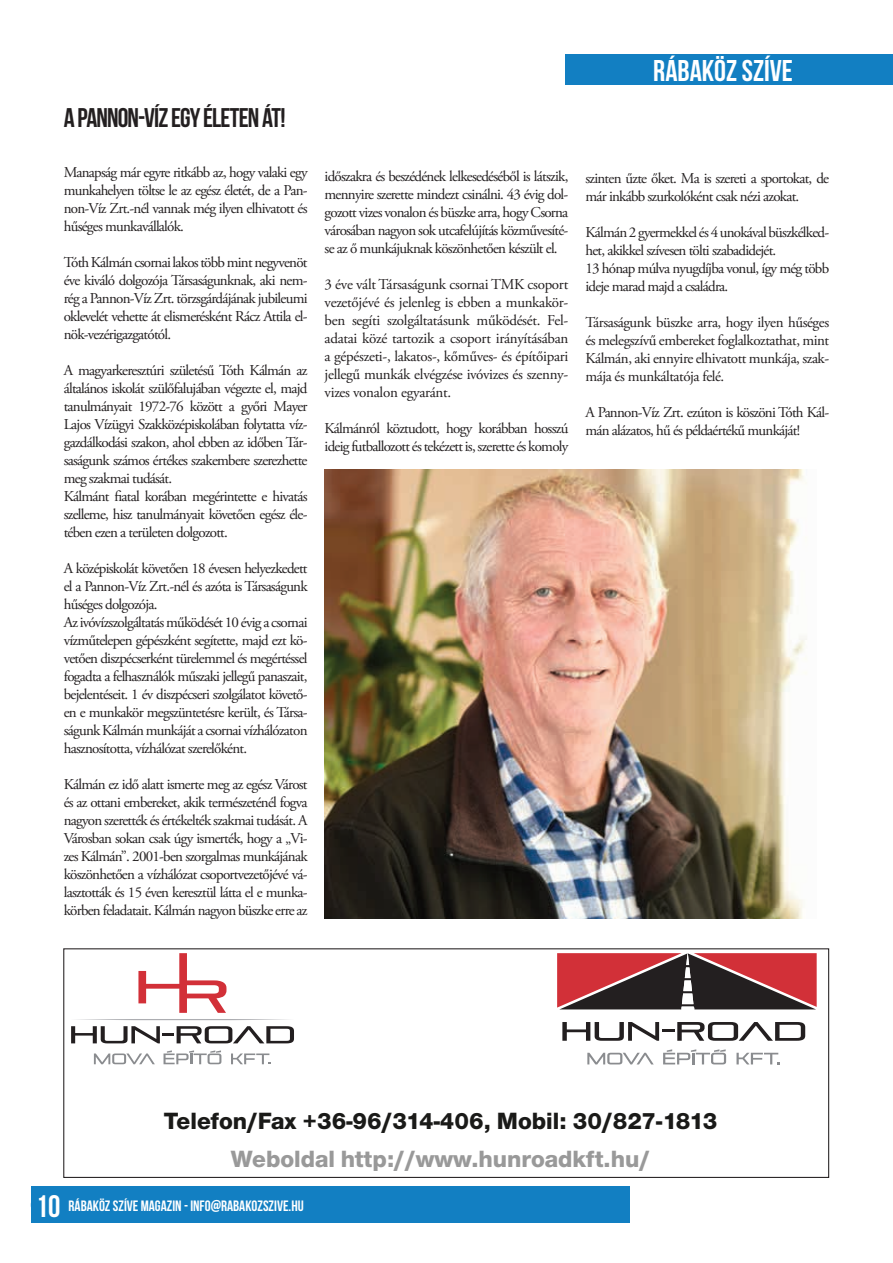
<style>
.page{position:relative;width:893px;height:1263px;background:#fff}
.page>*{position:absolute;margin:0;border:0;box-sizing:border-box;transform-origin:0 0}
.t1{font:31.05px "Bebas Neue";color:#fff}
.t2{font:30px "Bebas Neue";color:#fff}
.t3{font:27px "Bebas Neue";letter-spacing:-.035em;color:#231f20}
.t4{font:24.45px "Nimbus San Nov TOT Hea";color:#1a1a18}
.t5{font:24.45px "Nimbus San Nov TOT Hea";color:#999}
.t6{font:15px/18px "Adobe Garamond Pro";letter-spacing:-.05em;color:#231f20;text-align:justify}
.t7{font:15px "Bebas Neue";color:#fff}
</style>
<div class="page">
<div style="left:31px;top:1187px;width:598px;height:36px;background:#127fc2"></div>
<div style="left:565px;top:54px;width:328px;height:31px;background:#127fc2"></div>
<svg style="left:587px;top:1053px;width:67px;height:11px"></svg>
<svg style="left:663px;top:1049px;width:63px;height:15px"></svg>
<svg style="left:736px;top:1053px;width:44px;height:11px"></svg>
<svg style="left:557px;top:953px;width:260px;height:56px;background:#83373b"></svg>
<svg style="left:562px;top:1022px;width:243px;height:19px"></svg>
<svg style="left:94px;top:1053px;width:61px;height:11px"></svg>
<svg style="left:231px;top:1053px;width:40px;height:11px"></svg>
<svg style="left:138px;top:953px;width:88px;height:60px"></svg>
<svg style="left:77px;top:1019px;width:211px;height:1px"></svg>
<svg style="left:164px;top:1050px;width:57px;height:14px"></svg>
<svg style="left:71px;top:1026px;width:223px;height:17px"></svg>
<div style="left:63px;top:948px;width:766px;height:230px;border:1px solid #231f20"></div>
<img style="left:325px;top:469px;width:482px;height:449px">
<h3 class="t3" style="left:64px;top:102px;width:223px">A PANNON-VÍZ EGY ÉLETEN ÁT!</h3>
<p class="t6" style="left:64px;top:163px;width:245px">Manapság már egyre ritkább az, hogy valaki egy munkahelyen töltse le az egész életét, de a Pan&shy;non-Víz Zrt.-nél vannak még ilyen elhivatott és hűséges munkavállalók.</p>
<p class="t6" style="left:64px;top:253px;width:245px">Tóth Kálmán csornai lakos több mint negyvenöt éve kiváló dolgozója Társaságunknak, aki nem&shy;rég a Pannon-Víz Zrt. törzsgárdájának jubileumi oklevelét vehette át elismerésként Rácz Attila el&shy;nök-vezérigazgatótól.</p>
<p class="t6" style="left:64px;top:361px;width:245px;text-align:left">A magyarkeresztúri születésű Tóth Kálmán az általános iskolát szülőfalujában végezte el, majd tanulmányait 1972-76 között a győri Mayer Lajos Vízügyi Szakközépiskolában folytatta víz&shy;gazdálkodási szakon, ahol ebben az időben Tár&shy;saságunk számos értékes szakembere szerezhette meg szakmai tudását.<br>Kálmánt fiatal korában megérintette e hivatás szelleme, hisz tanulmányait követően egész éle&shy;tében ezen a területen dolgozott.</p>
<p class="t6" style="left:64px;top:559px;width:245px;text-align:left">A középiskolát követően 18 évesen helyezkedett el a Pannon-Víz Zrt.-nél és azóta is Társaságunk hűséges dolgozója.<br>Az ivóvízszolgáltatás működését 10 évig a csornai vízműtelepen gépészként segítette, majd ezt kö&shy;vetően diszpécserként türelemmel és megértéssel fogadta a felhasználók műszaki jellegű panaszait, bejelentéseit. 1 év diszpécseri szolgálatot követő&shy;en e munkakör megszüntetésre került, és Társa&shy;ságunk Kálmán munkáját a csornai vízhálózaton hasznosította, vízhálózat szerelőként.</p>
<p class="t6" style="left:64px;top:775px;width:245px">Kálmán ez idő alatt ismerte meg az egész Várost és az ottani embereket, akik természeténél fogva nagyon szerették és értékelték szakmai tudását. A Városban sokan csak úgy ismerték, hogy a „Vi&shy;zes Kálmán”. 2001-ben szorgalmas munkájának köszönhetően a vízhálózat csoportvezetőjévé vá&shy;lasztották és 15 éven keresztül látta el e munka&shy;körben feladatait. Kálmán nagyon büszke erre az</p>
<h2 class="t2" style="left:653px;top:54px;width:141px">RÁBAKÖZ SZÍVE</h2>
<p class="t6" style="left:325px;top:168px;width:245px">időszakra és beszédének lelkesedéséből is látszik, mennyire szerette mindezt csinálni. 43 évig dol&shy;gozott vizes vonalon és büszke arra, hogy Csorna városában nagyon sok utcafelújítás közművesíté&shy;se az ő munkájuknak köszönhetően készült el.</p>
<p class="t6" style="left:325px;top:276px;width:245px">3 éve vált Társaságunk csornai TMK csoport vezetőjévé és jelenleg is ebben a munkakör&shy;ben segíti szolgáltatásunk működését. Fel&shy;adatai közé tartozik a csoport irányításában a gépészeti-, lakatos-, kőműves- és építőipari jellegű munkák elvégzése ivóvizes és szenny&shy;vizes vonalon egyaránt.</p>
<p class="t6" style="left:325px;top:420px;width:245px">Kálmánról köztudott, hogy korábban hosszú ideig futballozott és tekézett is, szerette és komoly</p>
<p class="t6" style="left:585px;top:169px;width:245px">szinten űzte őket. Ma is szereti a sportokat, de már inkább szurkolóként csak nézi azokat.</p>
<p class="t6" style="left:585px;top:223px;width:245px;text-align:left">Kálmán 2 gyermekkel és 4 unokával büszkélked&shy;het, akikkel szívesen tölti szabadidejét.<br>13 hónap múlva nyugdíjba vonul, így még több ideje marad majd a családra.</p>
<p class="t6" style="left:585px;top:313px;width:245px">Társaságunk büszke arra, hogy ilyen hűséges és melegszívű embereket foglalkoztathat, mint Kálmán, aki ennyire elhivatott munkája, szak&shy;mája és munkáltatója felé.</p>
<p class="t6" style="left:585px;top:403px;width:245px">A Pannon-Víz Zrt. ezúton is köszöni Tóth Kál&shy;mán alázatos, hű és példaértékű munkáját!</p>
<h1 class="t1" style="left:36px;top:1189px;width:26px">10</h1>
<h3 class="t4" style="left:164px;top:1107px;width:555px">Telefon/Fax +36-96/314-406, Mobil: 30/827-1813</h3>
<h3 class="t5" style="left:231px;top:1145px;width:421px">Weboldal http://www.hunroadkft.hu/</h3>
<p class="t7" style="left:69px;top:1197px;width:237px">RÁBAKÖZ SZÍVE MAGAZIN - INFO@RABAKOZSZIVE.HU</p>
</div>
